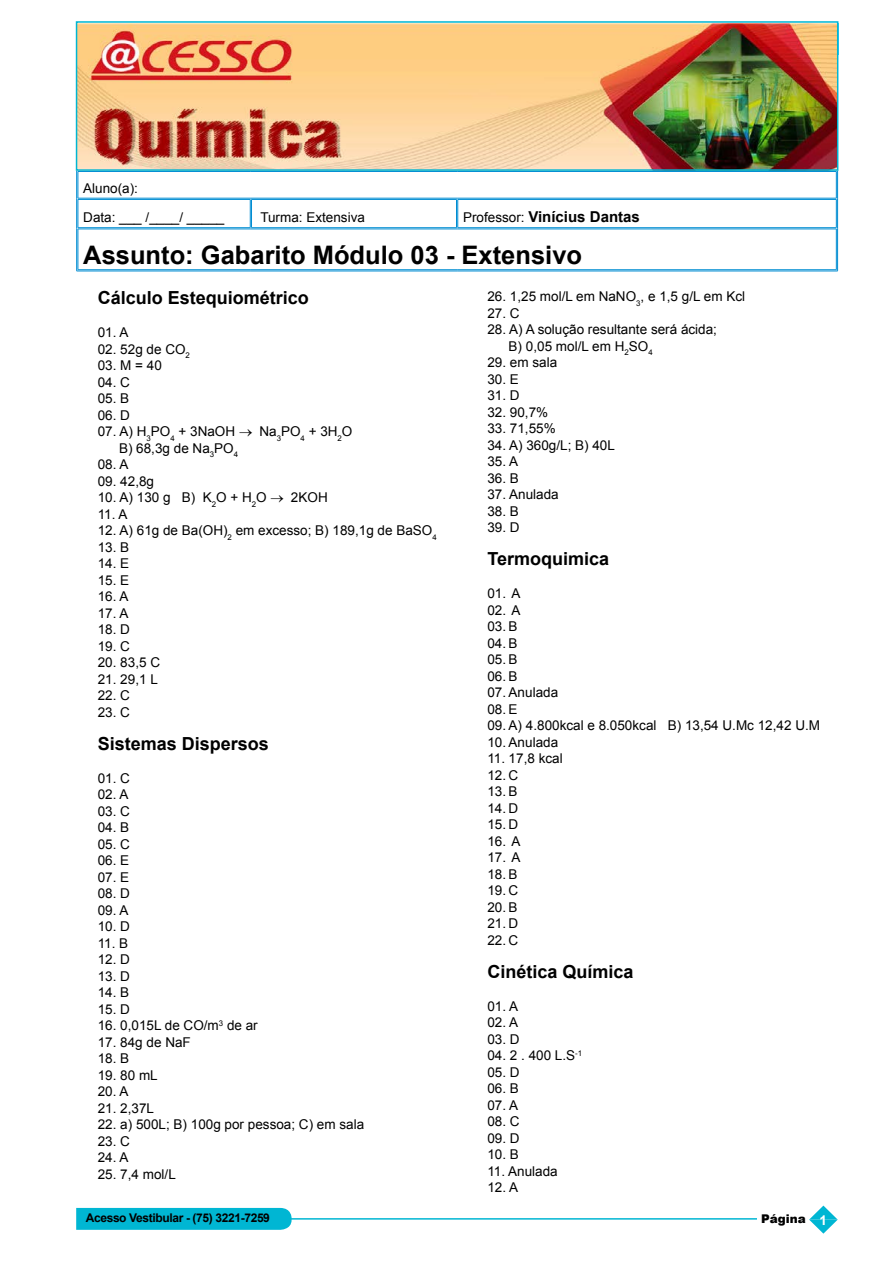
<style>
.page{position:relative;width:893px;height:1263px;background:#fff}
.page>*{position:absolute;margin:0;border:0;box-sizing:border-box;transform-origin:0 0}
.t1{font:700 25.5px "Arial";color:#000}
.t2{font:700 18px "Arial";color:#000}
.t3{font:700 15px "Arial";color:#000}
.t4{font:13.5px/29.5px "Arial";color:#000}
.t5{font:700 12px "Arial";letter-spacing:-.03em;color:#000}
.t6{font:900 12px "Arial";color:#000}
.s1{font-weight:400;font-size:13.5px}
.s2{font-weight:700;font-size:13.5px;color:#fff}
</style>
<div class="page">
<div style="left:76px;top:1208px;width:216px;height:22px;background:#00b6d3"></div>
<hr style="left:259px;top:1218px;width:498px;height:1px;background:#00b6d3">
<svg style="left:809px;top:1205px;width:29px;height:28px"></svg>
<hr style="left:78px;top:171px;width:173px;height:1px;background:#008dd2">
<hr style="left:251px;top:171px;width:206px;height:1px;background:#008dd2">
<hr style="left:457px;top:171px;width:379px;height:1px;background:#008dd2">
<hr style="left:78px;top:198px;width:173px;height:1px;background:#008dd2">
<hr style="left:78px;top:199px;width:172px;height:1px;background:#008dd2">
<svg style="left:76px;top:171px;width:3px;height:57px"></svg>
<hr style="left:251px;top:198px;width:206px;height:1px;background:#008dd2">
<hr style="left:251px;top:199px;width:206px;height:1px;background:#008dd2">
<svg style="left:250px;top:200px;width:2px;height:28px"></svg>
<hr style="left:457px;top:198px;width:379px;height:1px;background:#008dd2">
<hr style="left:458px;top:199px;width:378px;height:1px;background:#008dd2">
<svg style="left:456px;top:200px;width:2px;height:28px"></svg>
<svg style="left:836px;top:171px;width:2px;height:57px"></svg>
<hr style="left:78px;top:227px;width:172px;height:1px;background:#008dd2">
<hr style="left:78px;top:229px;width:173px;height:1px;background:#008dd2">
<hr style="left:76px;top:228px;width:1px;height:43px;background:#008dd2">
<hr style="left:78px;top:229px;width:1px;height:41px;background:#008dd2">
<hr style="left:251px;top:227px;width:206px;height:1px;background:#008dd2">
<hr style="left:251px;top:229px;width:206px;height:1px;background:#008dd2">
<hr style="left:458px;top:227px;width:378px;height:1px;background:#008dd2">
<hr style="left:457px;top:229px;width:379px;height:1px;background:#008dd2">
<hr style="left:836px;top:229px;width:1px;height:41px;background:#008dd2">
<hr style="left:837px;top:228px;width:1px;height:43px;background:#008dd2">
<hr style="left:78px;top:269px;width:173px;height:1px;background:#008dd2">
<hr style="left:77px;top:271px;width:174px;height:1px;background:#008dd2">
<hr style="left:251px;top:269px;width:206px;height:1px;background:#008dd2">
<hr style="left:251px;top:271px;width:206px;height:1px;background:#008dd2">
<hr style="left:457px;top:269px;width:379px;height:1px;background:#008dd2">
<hr style="left:457px;top:271px;width:381px;height:1px;background:#008dd2">
<div style="left:810px;top:23px;width:29px;height:32px;background:#21bfe3"></div>
<img style="left:79px;top:24px;width:756px;height:144px">
<div style="left:76px;top:21px;width:762px;height:150px;border:2px solid #00b6d3"></div>
<p class="t4" style="left:83px;top:173px;width:143px">Aluno(a):<br>Data: ___ /____/ _____</p>
<p class="t4" style="left:260px;top:203px;width:106px">Turma: Extensiva</p>
<p class="t3" style="left:463px;top:207px;width:178px"><span class="s1">Professor:</span> Vinícius Dantas</p>
<h1 class="t1" style="left:83px;top:238px;width:500px">Assunto: Gabarito Módulo 03 - Extensivo</h1>
<h2 class="t2" style="left:98px;top:286px;width:213px">Cálculo Estequiométrico</h2>
<p class="t4" style="left:98px;top:318px;width:32px">01. A</p>
<p class="t4" style="left:98px;top:334px;width:94px">02. 52g de CO<sub>2</sub></p>
<p class="t4" style="left:98px;top:351px;width:66px">03. M = 40</p>
<p class="t4" style="left:98px;top:367px;width:34px">04. C</p>
<p class="t4" style="left:98px;top:384px;width:33px">05. B</p>
<p class="t4" style="left:98px;top:400px;width:34px">06. D</p>
<p class="t4" style="left:98px;top:417px;width:139px">07. A) H<sub>3</sub>PO<sub>4</sub> + 3NaOH</p>
<p class="t4" style="left:259px;top:417px;width:95px">Na<sub>3</sub>PO<sub>4</sub> + 3H<sub>2</sub>O</p>
<p class="t4" style="left:119px;top:433px;width:121px">B) 68,3g de Na<sub>3</sub>PO<sub>4</sub></p>
<p class="t4" style="left:98px;top:450px;width:32px">08. A</p>
<p class="t4" style="left:98px;top:466px;width:58px">09. 42,8g</p>
<p class="t4" style="left:98px;top:483px;width:170px">10. A) 130 g B) K<sub>2</sub>O + H<sub>2</sub>O</p>
<p class="t4" style="left:291px;top:483px;width:38px">2KOH</p>
<p class="t4" style="left:98px;top:499px;width:31px">11. A</p>
<p class="t4" style="left:98px;top:516px;width:340px">12. A) 61g de Ba(OH)<sub>2</sub> em excesso; B) 189,1g de BaSO<sub>4</sub></p>
<p class="t4" style="left:98px;top:532px;width:33px">13. B</p>
<p class="t4" style="left:98px;top:549px;width:33px">14. E</p>
<p class="t4" style="left:98px;top:565px;width:33px">15. E</p>
<p class="t4" style="left:98px;top:582px;width:32px">16. A</p>
<p class="t4" style="left:98px;top:598px;width:32px">17. A</p>
<p class="t4" style="left:98px;top:615px;width:34px">18. D</p>
<p class="t4" style="left:98px;top:631px;width:34px">19. C</p>
<p class="t4" style="left:98px;top:648px;width:64px">20. 83,5 C</p>
<p class="t4" style="left:98px;top:664px;width:62px">21. 29,1 L</p>
<p class="t4" style="left:98px;top:681px;width:34px">22. C</p>
<p class="t4" style="left:98px;top:697px;width:34px">23. C</p>
<h2 class="t2" style="left:98px;top:732px;width:173px">Sistemas Dispersos</h2>
<p class="t4" style="left:98px;top:763px;width:34px">01. C</p>
<p class="t4" style="left:98px;top:780px;width:32px">02. A</p>
<p class="t4" style="left:98px;top:796px;width:34px">03. C</p>
<p class="t4" style="left:98px;top:813px;width:33px">04. B</p>
<p class="t4" style="left:98px;top:829px;width:34px">05. C</p>
<p class="t4" style="left:98px;top:846px;width:33px">06. E</p>
<p class="t4" style="left:98px;top:862px;width:33px">07. E</p>
<p class="t4" style="left:98px;top:879px;width:34px">08. D</p>
<p class="t4" style="left:98px;top:895px;width:32px">09. A</p>
<p class="t4" style="left:98px;top:912px;width:34px">10. D</p>
<p class="t4" style="left:98px;top:928px;width:32px">11. B</p>
<p class="t4" style="left:98px;top:945px;width:34px">12. D</p>
<p class="t4" style="left:98px;top:961px;width:34px">13. D</p>
<p class="t4" style="left:98px;top:978px;width:33px">14. B</p>
<p class="t4" style="left:98px;top:994px;width:34px">15. D</p>
<p class="t4" style="left:98px;top:1011px;width:161px">16. 0,015L de CO/m<sup>3</sup> de ar</p>
<p class="t4" style="left:98px;top:1027px;width:95px">17. 84g de NaF</p>
<p class="t4" style="left:98px;top:1044px;width:33px">18. B</p>
<p class="t4" style="left:98px;top:1060px;width:62px">19. 80 mL</p>
<p class="t4" style="left:98px;top:1077px;width:32px">20. A</p>
<p class="t4" style="left:98px;top:1093px;width:58px">21. 2,37L</p>
<p class="t4" style="left:98px;top:1110px;width:268px">22. a) 500L; B) 100g por pessoa; C) em sala</p>
<p class="t4" style="left:98px;top:1126px;width:34px">23. C</p>
<p class="t4" style="left:98px;top:1143px;width:32px">24. A</p>
<p class="t4" style="left:98px;top:1159px;width:80px">25. 7,4 mol/L</p>
<p class="t4" style="left:487px;top:282px;width:259px">26. 1,25 mol/L em NaNO<sub>3</sub>, e 1,5 g/L em Kcl</p>
<p class="t4" style="left:487px;top:298px;width:34px">27. C</p>
<p class="t4" style="left:509px;top:321px;width:210px;line-height:16.5px;text-indent:-21px">28. A) A solução resultante será ácida;<br>B) 0,05 mol/L em H<sub>2</sub>SO<sub>4</sub></p>
<p class="t4" style="left:487px;top:348px;width:71px">29. em sala</p>
<p class="t4" style="left:487px;top:364px;width:33px">30. E</p>
<p class="t4" style="left:487px;top:381px;width:34px">31. D</p>
<p class="t4" style="left:487px;top:397px;width:62px">32. 90,7%</p>
<p class="t4" style="left:487px;top:414px;width:70px">33. 71,55%</p>
<p class="t4" style="left:487px;top:430px;width:129px">34. A) 360g/L; B) 40L</p>
<p class="t4" style="left:487px;top:447px;width:32px">35. A</p>
<p class="t4" style="left:487px;top:463px;width:33px">36. B</p>
<p class="t4" style="left:487px;top:480px;width:73px">37. Anulada</p>
<p class="t4" style="left:487px;top:496px;width:33px">38. B</p>
<p class="t4" style="left:487px;top:513px;width:34px">39. D</p>
<h2 class="t2" style="left:487px;top:547px;width:123px">Termoquimica</h2>
<p class="t4" style="left:487px;top:579px;width:35px">01. A</p>
<p class="t4" style="left:487px;top:595px;width:35px">02. A</p>
<p class="t4" style="left:487px;top:612px;width:32px">03. B</p>
<p class="t4" style="left:487px;top:628px;width:32px">04. B</p>
<p class="t4" style="left:487px;top:645px;width:32px">05. B</p>
<p class="t4" style="left:487px;top:661px;width:32px">06. B</p>
<p class="t4" style="left:487px;top:678px;width:72px">07. Anulada</p>
<p class="t4" style="left:487px;top:694px;width:32px">08. E</p>
<p class="t4" style="left:487px;top:711px;width:334px">09. A) 4.800kcal e 8.050kcal B) 13,54 U.Mc 12,42 U.M</p>
<p class="t4" style="left:487px;top:727px;width:72px">10. Anulada</p>
<p class="t4" style="left:487px;top:744px;width:77px">11. 17,8 kcal</p>
<p class="t4" style="left:487px;top:760px;width:33px">12. C</p>
<p class="t4" style="left:487px;top:777px;width:32px">13. B</p>
<p class="t4" style="left:487px;top:793px;width:33px">14. D</p>
<p class="t4" style="left:487px;top:810px;width:33px">15. D</p>
<p class="t4" style="left:487px;top:826px;width:35px">16. A</p>
<p class="t4" style="left:487px;top:843px;width:35px">17. A</p>
<p class="t4" style="left:487px;top:859px;width:32px">18. B</p>
<p class="t4" style="left:487px;top:876px;width:33px">19. C</p>
<p class="t4" style="left:487px;top:892px;width:32px">20. B</p>
<p class="t4" style="left:487px;top:909px;width:33px">21. D</p>
<p class="t4" style="left:487px;top:925px;width:33px">22. C</p>
<h2 class="t2" style="left:487px;top:959px;width:148px">Cinética Química</h2>
<p class="t4" style="left:487px;top:991px;width:32px">01. A</p>
<p class="t4" style="left:487px;top:1008px;width:32px">02. A</p>
<p class="t4" style="left:487px;top:1024px;width:34px">03. D</p>
<p class="t4" style="left:487px;top:1041px;width:96px">04. 2 . 400 L.S<sup>-1</sup></p>
<p class="t4" style="left:487px;top:1057px;width:34px">05. D</p>
<p class="t4" style="left:487px;top:1074px;width:33px">06. B</p>
<p class="t4" style="left:487px;top:1090px;width:32px">07. A</p>
<p class="t4" style="left:487px;top:1107px;width:34px">08. C</p>
<p class="t4" style="left:487px;top:1123px;width:34px">09. D</p>
<p class="t4" style="left:487px;top:1140px;width:33px">10. B</p>
<p class="t4" style="left:487px;top:1156px;width:72px">11. Anulada</p>
<p class="t4" style="left:487px;top:1173px;width:32px">12. A</p>
<p class="t5" style="left:86px;top:1210px;width:186px">Acesso Vestibular - (75) 3221-7259</p>
<p class="t6" style="left:761px;top:1210px;width:67px">Página <span class="s2">1</span></p>
</div>
